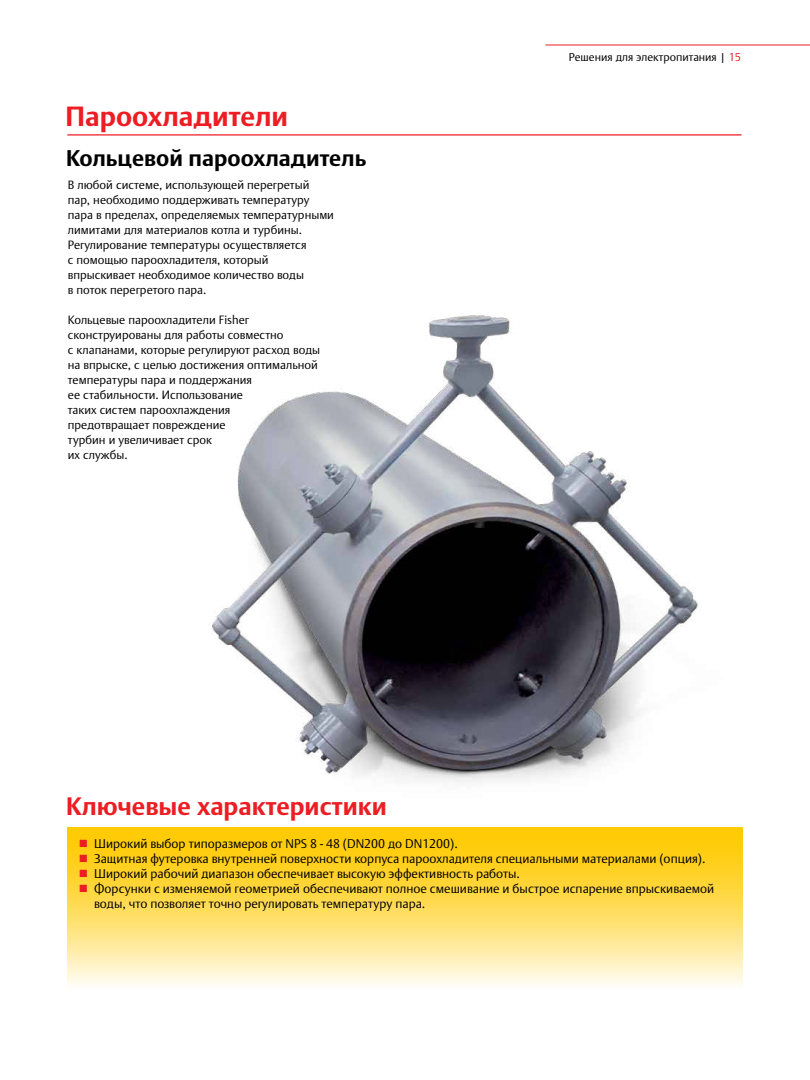
<style>
.page{position:relative;width:810px;height:1080px;background:#fff}
.page>*{position:absolute;margin:0;border:0;box-sizing:border-box;transform-origin:0 0}
.t1{font:700 27.5px "DTL Argo CT";color:#ed1d24}
.t2{font:700 25px "DTL Argo CT";color:#ed1d24}
.t3{font:700 22.5px "DTL Argo CT";color:#000}
.t4{font:300 12.5px/15px "DTL Argo CT";color:#000}
.t5{font:300 11.88px/15px "DTL Argo CT";color:#000}
.t6{font:300 11.25px "DTL Argo CT";color:#000}
.s1{color:#ed1d24}
</style>
<div class="page">
<hr style="left:545px;top:45px;width:265px;height:1px;background:#ed1d24">
<img style="left:209px;top:315px;width:489px;height:467px">
<hr style="left:67px;top:134px;width:675px;height:2px;background:#ed1d24">
<svg style="left:68px;top:827px;width:675px;height:158px;background:#ffdd61"></svg>
<h1 class="t1" style="left:66px;top:100px;width:224px">Пароохладители</h1>
<h3 class="t3" style="left:66px;top:145px;width:302px">Кольцевой пароохладитель</h3>
<p class="t5" style="left:68px;top:177px;width:268px">В любой системе, использующей перегретый пар, необходимо поддерживать температуру пара в пределах, определяемых температурными лимитами для материалов котла и турбины.<br>Регулирование температуры осуществляется<br>с помощью пароохладителя, который впрыскивает необходимое количество воды<br>в поток перегретого пара.</p>
<p class="t5" style="left:68px;top:312px;width:254px">Кольцевые пароохладители Fisher сконструированы для работы совместно<br>с клапанами, которые регулируют расход воды на впрыске, с целью достижения оптимальной температуры пара и поддержания<br>ее стабильности. Использование<br>таких систем пароохлаждения<br>предотвращает повреждение<br>турбин и увеличивает срок<br>их службы.</p>
<p class="t6" style="left:569px;top:51px;width:174px">Решения для электропитания | <span class="s1">15</span></p>
<h2 class="t2" style="left:66px;top:791px;width:322px">Ключевые характеристики</h2>
<p class="t4" style="left:79px;top:836px;width:380px"><span class="s1">■</span> Широкий выбор типоразмеров от NPS 8 - 48 (DN200 до DN1200).</p>
<p class="t4" style="left:79px;top:851px;width:628px"><span class="s1">■</span> Защитная футеровка внутренней поверхности корпуса пароохладителя специальными материалами (опция).</p>
<p class="t4" style="left:79px;top:866px;width:443px"><span class="s1">■</span> Широкий рабочий диапазон обеспечивает высокую эффективность работы.</p>
<p class="t4" style="left:94px;top:881px;width:622px;text-indent:-15px"><span class="s1">■</span> Форсунки с изменяемой геометрией обеспечивают полное смешивание и быстрое испарение впрыскиваемой воды, что позволяет точно регулировать температуру пара.</p>
</div>
